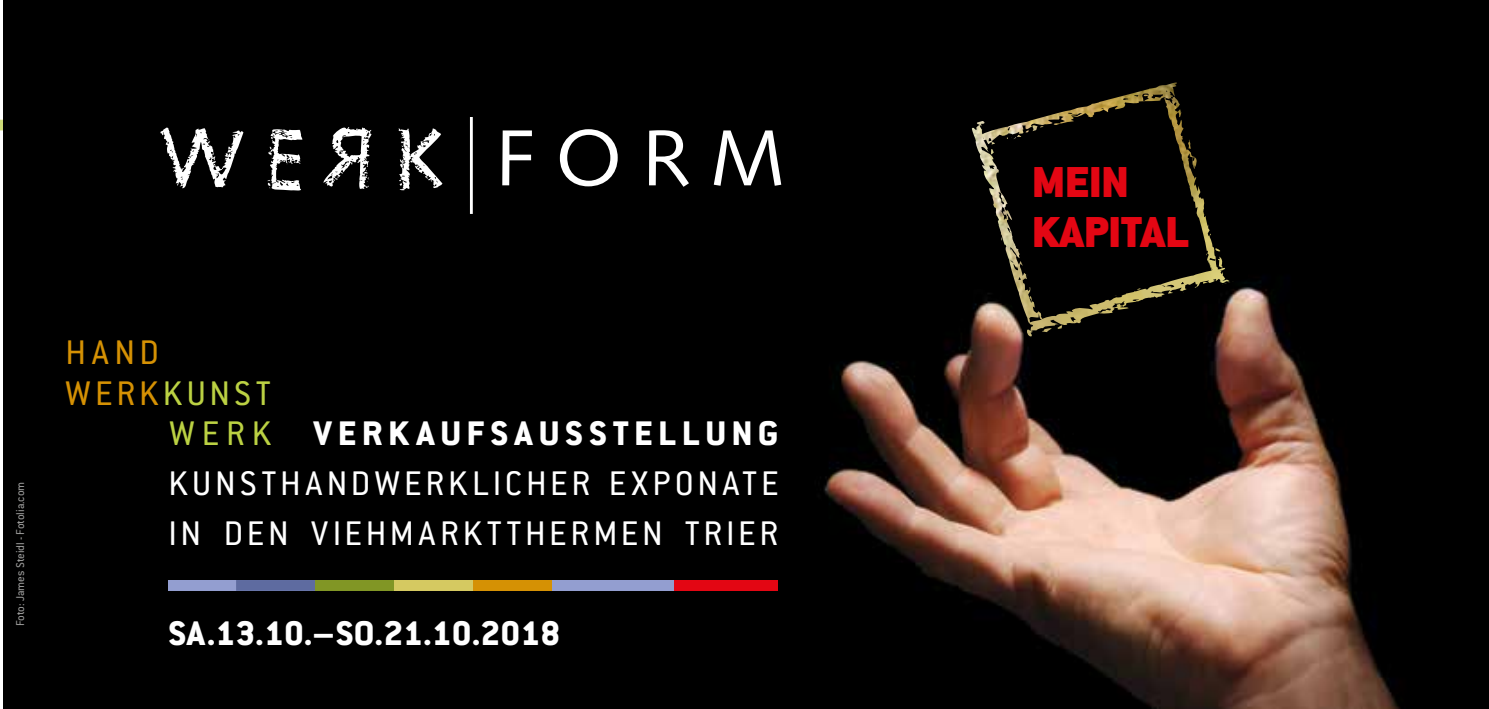
<style>
.page{position:relative;width:1489px;height:709px;background:#fff}
.page>*{position:absolute;margin:0;border:0;box-sizing:border-box;transform-origin:0 0}
.t1{font:900 47.5px/50px "Conduit ITC Std";color:#e30613}
.t2{font:37.5px/50px "Conduit ITC Std";letter-spacing:.105em;color:#fff}
.t3{font:800 37.5px "Conduit ITC Std";color:#fff}
.t4{font:800 37.5px "Conduit ITC Std";letter-spacing:.135em;color:#fff}
.t5{font:37.5px "Conduit ITC Std";letter-spacing:.12em;color:#bbd143}
.t6{font:37.5px "Conduit ITC Std";color:#d59104}
.t7{font:12.5px "Conduit ITC Std";color:#9d9d9c}
.s1{color:#d59104}
</style>
<div class="page">
<svg style="left:0;top:120px;width:4px;height:10px"></svg>
<div style="left:4px;top:0;width:1484px;height:709px;background:#000"></div>
<img style="left:781px;top:183px;width:619px;height:526px">
<div style="left:169px;top:580px;width:549px;height:11px;background:#939ed0"></div>
<div style="left:236px;top:580px;width:79px;height:11px;background:#5e6ba0"></div>
<div style="left:315px;top:580px;width:79px;height:11px;background:#819625"></div>
<div style="left:394px;top:580px;width:79px;height:11px;background:#d5c961"></div>
<div style="left:473px;top:580px;width:79px;height:11px;background:#d59104"></div>
<div style="left:674px;top:580px;width:104px;height:11px;background:#e30613"></div>
<svg style="left:502px;top:129px;width:279px;height:58px"></svg>
<hr style="left:470px;top:118px;width:3px;height:96px;background:#fff">
<svg style="left:398px;top:128px;width:44px;height:63px"></svg>
<svg style="left:323px;top:127px;width:48px;height:62px"></svg>
<svg style="left:267px;top:129px;width:35px;height:62px"></svg>
<svg style="left:160px;top:127px;width:84px;height:62px"></svg>
<svg style="left:940px;top:82px;width:307px;height:280px"></svg>
<svg style="left:998px;top:192px;width:12px;height:41px"></svg>
<svg style="left:989px;top:164px;width:5px;height:5px"></svg>
<svg style="left:1123px;top:91px;width:53px;height:16px"></svg>
<svg style="left:1207px;top:257px;width:8px;height:14px"></svg>
<p class="t7" style="left:13px;top:625px;width:145px;rotate:-90deg">Foto: James Steidl - Fotolia.com</p>
<p class="t6" style="left:66px;top:330px;width:95px">HAND</p>
<p class="t5" style="left:66px;top:370px;width:206px"><span class="s1">WERK</span>KUNST</p>
<p class="t5" style="left:169px;top:410px;width:103px">WERK</p>
<p class="t4" style="left:313px;top:410px;width:466px">VERKAUFSAUSSTELLUNG</p>
<p class="t2" style="left:168px;top:457px;width:611px">KUNSTHANDWERKLICHER EXPONATE<br>IN DEN VIEHMARKTTHERMEN TRIER</p>
<p class="t3" style="left:168px;top:610px;width:393px">SA.13.10.– SO.21.10.2018</p>
<p class="t1" style="left:1032px;top:157px;width:158px">MEIN<br>KAPITAL</p>
</div>
